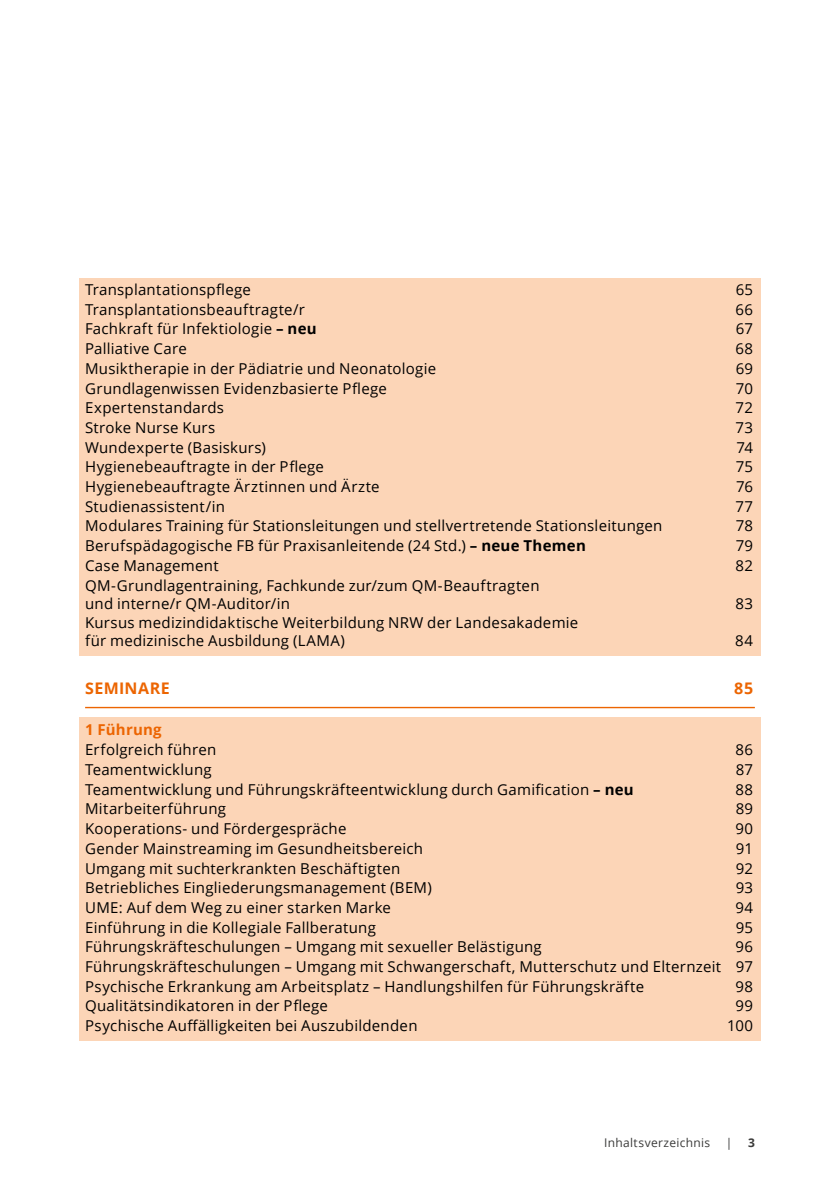
<style>
.page{position:relative;width:840px;height:1191px;background:#fff}
.page>*{position:absolute;margin:0;border:0;box-sizing:border-box;transform-origin:0 0}
.t1{font:700 16px "Open Sans";letter-spacing:.03em;color:#ec6502}
.t2{font:15px/18px "Open Sans";letter-spacing:.02em;color:#000}
.t3{font:700 15px "Open Sans";letter-spacing:.015em;color:#ec6502}
.t4{font:12px "Open Sans";letter-spacing:.025em;color:#3b3b3a}
.t5{font:700 12px "Open Sans";color:#3b3b3a}
.s1{font-weight:700}
</style>
<div class="page">
<div style="left:79px;top:278px;width:681px;height:26px;background:#fcd5b7"></div>
<div style="left:79px;top:297px;width:681px;height:27px;background:#fcd5b7"></div>
<div style="left:79px;top:317px;width:681px;height:27px;background:#fcd5b7"></div>
<div style="left:79px;top:337px;width:681px;height:26px;background:#fcd5b7"></div>
<div style="left:79px;top:357px;width:681px;height:26px;background:#fcd5b7"></div>
<div style="left:79px;top:376px;width:681px;height:27px;background:#fcd5b7"></div>
<div style="left:79px;top:396px;width:681px;height:26px;background:#fcd5b7"></div>
<div style="left:79px;top:416px;width:681px;height:26px;background:#fcd5b7"></div>
<div style="left:79px;top:435px;width:681px;height:27px;background:#fcd5b7"></div>
<div style="left:79px;top:455px;width:681px;height:27px;background:#fcd5b7"></div>
<div style="left:79px;top:475px;width:681px;height:26px;background:#fcd5b7"></div>
<div style="left:79px;top:495px;width:681px;height:26px;background:#fcd5b7"></div>
<div style="left:79px;top:514px;width:681px;height:27px;background:#fcd5b7"></div>
<div style="left:79px;top:534px;width:681px;height:26px;background:#fcd5b7"></div>
<div style="left:79px;top:554px;width:681px;height:26px;background:#fcd5b7"></div>
<div style="left:79px;top:573px;width:681px;height:45px;background:#fcd5b7"></div>
<div style="left:79px;top:611px;width:681px;height:44px;background:#fcd5b7"></div>
<hr style="left:85px;top:707px;width:669px;height:1px;background:#ec6502">
<div style="left:79px;top:717px;width:681px;height:27px;background:#fcd5b7"></div>
<div style="left:79px;top:738px;width:681px;height:26px;background:#fcd5b7"></div>
<div style="left:79px;top:758px;width:681px;height:26px;background:#fcd5b7"></div>
<div style="left:79px;top:777px;width:681px;height:27px;background:#fcd5b7"></div>
<div style="left:79px;top:797px;width:681px;height:26px;background:#fcd5b7"></div>
<div style="left:79px;top:817px;width:681px;height:26px;background:#fcd5b7"></div>
<div style="left:79px;top:836px;width:681px;height:27px;background:#fcd5b7"></div>
<div style="left:79px;top:856px;width:681px;height:27px;background:#fcd5b7"></div>
<div style="left:79px;top:876px;width:681px;height:26px;background:#fcd5b7"></div>
<div style="left:79px;top:896px;width:681px;height:26px;background:#fcd5b7"></div>
<div style="left:79px;top:915px;width:681px;height:27px;background:#fcd5b7"></div>
<div style="left:79px;top:935px;width:681px;height:26px;background:#fcd5b7"></div>
<div style="left:79px;top:955px;width:681px;height:26px;background:#fcd5b7"></div>
<div style="left:79px;top:974px;width:681px;height:27px;background:#fcd5b7"></div>
<div style="left:79px;top:994px;width:681px;height:26px;background:#fcd5b7"></div>
<div style="left:79px;top:1014px;width:681px;height:26px;background:#fcd5b7"></div>
<p class="t2" style="left:85px;top:280px;width:167px">Transplantationspflege</p>
<p class="t2" style="left:735px;top:280px;width:19px">65</p>
<p class="t2" style="left:85px;top:300px;width:221px">Transplantationsbeauftragte/r</p>
<p class="t2" style="left:735px;top:300px;width:19px">66</p>
<p class="t2" style="left:85px;top:320px;width:233px">Fachkraft für Infektiologie <span class="s1">– neu</span></p>
<p class="t2" style="left:735px;top:320px;width:19px">67</p>
<p class="t2" style="left:85px;top:339px;width:103px">Palliative Care</p>
<p class="t2" style="left:735px;top:339px;width:19px">68</p>
<p class="t2" style="left:85px;top:359px;width:352px">Musiktherapie in der Pädiatrie und Neonatologie</p>
<p class="t2" style="left:735px;top:359px;width:19px">69</p>
<p class="t2" style="left:85px;top:379px;width:303px">Grundlagenwissen Evidenzbasierte Pflege</p>
<p class="t2" style="left:735px;top:379px;width:19px">70</p>
<p class="t2" style="left:85px;top:398px;width:140px">Expertenstandards</p>
<p class="t2" style="left:735px;top:398px;width:19px">72</p>
<p class="t2" style="left:85px;top:418px;width:132px">Stroke Nurse Kurs</p>
<p class="t2" style="left:735px;top:418px;width:19px">73</p>
<p class="t2" style="left:85px;top:438px;width:182px">Wundexperte (Basiskurs)</p>
<p class="t2" style="left:736px;top:438px;width:18px">74</p>
<p class="t2" style="left:85px;top:457px;width:240px">Hygienebeauftragte in der Pflege</p>
<p class="t2" style="left:735px;top:457px;width:19px">75</p>
<p class="t2" style="left:85px;top:477px;width:296px">Hygienebeauftragte Ärztinnen und Ärzte</p>
<p class="t2" style="left:735px;top:477px;width:19px">76</p>
<p class="t2" style="left:85px;top:497px;width:141px">Studienassistent/in</p>
<p class="t2" style="left:735px;top:497px;width:19px">77</p>
<p class="t2" style="left:85px;top:516px;width:578px">Modulares Training für Stationsleitungen und stellvertretende Stationsleitungen</p>
<p class="t2" style="left:735px;top:516px;width:19px">78</p>
<p class="t2" style="left:85px;top:536px;width:502px">Berufspädagogische FB für Praxisanleitende (24 Std.) <span class="s1">– neue Themen</span></p>
<p class="t2" style="left:735px;top:536px;width:19px">79</p>
<p class="t2" style="left:85px;top:556px;width:135px">Case Management</p>
<p class="t2" style="left:735px;top:556px;width:19px">82</p>
<p class="t2" style="left:85px;top:576px;width:455px">QM-Grundlagentraining, Fachkunde zur/zum QM-Beauftragten und interne/r QM-Auditor/in</p>
<p class="t2" style="left:735px;top:594px;width:19px">83</p>
<p class="t2" style="left:85px;top:613px;width:494px">Kursus medizindidaktische Weiterbildung NRW der Landesakademie für medizinische Ausbildung (LAMA)</p>
<p class="t2" style="left:734px;top:631px;width:19px">84</p>
<p class="t1" style="left:85px;top:676px;width:86px">SEMINARE</p>
<p class="t1" style="left:733px;top:676px;width:20px">85</p>
<p class="t3" style="left:85px;top:718px;width:78px">1 Führung</p>
<p class="t2" style="left:85px;top:740px;width:133px">Erfolgreich führen</p>
<p class="t2" style="left:735px;top:740px;width:19px">86</p>
<p class="t2" style="left:85px;top:760px;width:128px">Teamentwicklung</p>
<p class="t2" style="left:735px;top:760px;width:19px">87</p>
<p class="t2" style="left:85px;top:780px;width:550px">Teamentwicklung und Führungskräfteentwicklung durch Gamification <span class="s1">– neu</span></p>
<p class="t2" style="left:735px;top:780px;width:19px">88</p>
<p class="t2" style="left:85px;top:799px;width:142px">Mitarbeiterführung</p>
<p class="t2" style="left:735px;top:799px;width:19px">89</p>
<p class="t2" style="left:85px;top:819px;width:263px">Kooperations- und Fördergespräche</p>
<p class="t2" style="left:735px;top:819px;width:19px">90</p>
<p class="t2" style="left:85px;top:839px;width:339px">Gender Mainstreaming im Gesundheitsbereich</p>
<p class="t2" style="left:735px;top:839px;width:19px">91</p>
<p class="t2" style="left:85px;top:858px;width:316px">Umgang mit suchterkrankten Beschäftigten</p>
<p class="t2" style="left:735px;top:858px;width:19px">92</p>
<p class="t2" style="left:85px;top:878px;width:348px">Betriebliches Eingliederungsmanagement (BEM)</p>
<p class="t2" style="left:735px;top:878px;width:19px">93</p>
<p class="t2" style="left:85px;top:898px;width:307px">UME: Auf dem Weg zu einer starken Marke</p>
<p class="t2" style="left:735px;top:898px;width:19px">94</p>
<p class="t2" style="left:85px;top:917px;width:292px">Einführung in die Kollegiale Fallberatung</p>
<p class="t2" style="left:735px;top:917px;width:19px">95</p>
<p class="t2" style="left:85px;top:937px;width:458px">Führungskräfteschulungen – Umgang mit sexueller Belästigung</p>
<p class="t2" style="left:85px;top:936px;width:669px;line-height:19.6px;text-align:justify;text-indent:650px">96<br>Führungskräfteschulungen – Umgang mit Schwangerschaft, Mutterschutz und Elternzeit 97<br>Psychische Erkrankung am Arbeitsplatz – Handlungshilfen für Führungskräfte</p>
<p class="t2" style="left:735px;top:977px;width:19px">98</p>
<p class="t2" style="left:85px;top:996px;width:244px">Qualitätsindikatoren in der Pflege</p>
<p class="t2" style="left:735px;top:996px;width:19px">99</p>
<p class="t2" style="left:85px;top:1016px;width:334px">Psychische Auffälligkeiten bei Auszubildenden</p>
<p class="t2" style="left:726px;top:1016px;width:27px">100</p>
<p class="t4" style="left:603px;top:1134px;width:107px">Inhaltsverzeichnis</p>
<p class="t4" style="left:725px;top:1134px;width:8px">|</p>
<p class="t5" style="left:747px;top:1134px;width:8px">3</p>
</div>
